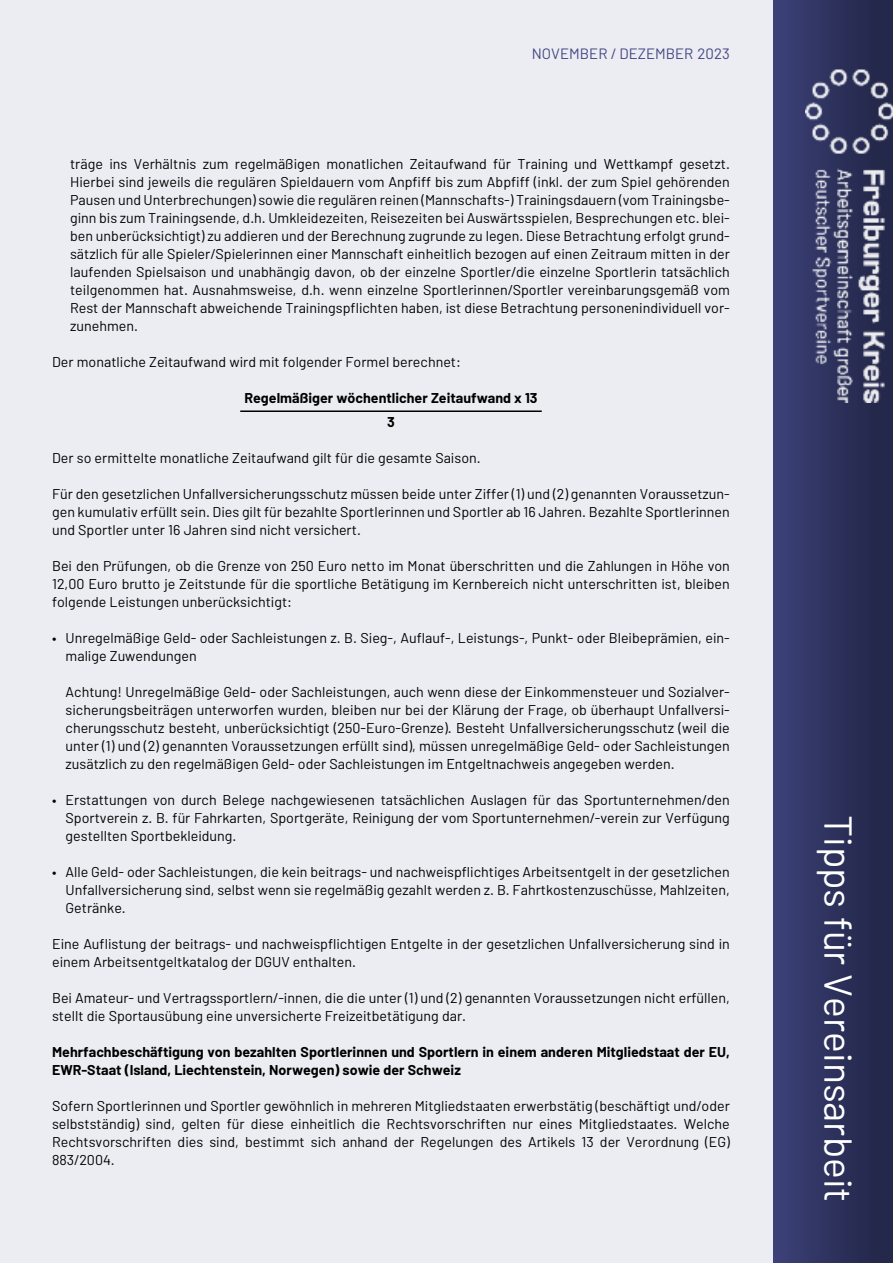
<style>
.page{position:relative;width:893px;height:1263px;background:#ecedf3}
.page>*{position:absolute;margin:0;border:0;box-sizing:border-box;transform-origin:0 0}
.t1{font:39px "Barlow";color:#fff}
.t2{font:15px "Barlow";color:#434782}
.t3{font:14.25px/18px "Barlow";color:#000;text-align:justify}
.t4{font:700 14.25px/24px "Barlow";color:#000;text-align:center}
</style>
<div class="page">
<img style="left:774px;top:0;width:119px;height:1263px">
<img style="left:806px;top:68px;width:87px;height:334px">
<hr style="left:240px;top:410px;width:302px;height:2px;background:#000">
<p class="t2" style="left:532px;top:44px;width:199px">NOVEMBER / DEZEMBER 2023</p>
<p class="t3" style="left:70px;top:154px;width:661px">träge ins Verhältnis zum regelmäßigen monatlichen Zeitaufwand für Training und Wettkampf gesetzt.<br>Hierbei sind jeweils die regulären Spieldauern vom Anpfiff bis zum Abpfiff (inkl. der zum Spiel gehörenden Pausen und Unterbrechungen) sowie die regulären reinen (Mannschafts-) Trainingsdauern (vom Trainingsbe&shy;ginn bis zum Trainingsende, d.h. Umkleidezeiten, Reisezeiten bei Auswärtsspielen, Besprechungen etc. blei&shy;ben unberücksichtigt) zu addieren und der Berechnung zugrunde zu legen. Diese Betrachtung erfolgt grund&shy;sätzlich für alle Spieler/Spielerinnen einer Mannschaft einheitlich bezogen auf einen Zeitraum mitten in der laufenden Spielsaison und unabhängig davon, ob der einzelne Sportler/die einzelne Sportlerin tatsächlich teilgenommen hat. Ausnahmsweise, d.h. wenn einzelne Sportlerinnen/Sportler vereinbarungsgemäß vom Rest der Mannschaft abweichende Trainingspflichten haben, ist diese Betrachtung personenindividuell vor&shy;zunehmen.</p>
<p class="t3" style="left:52px;top:352px;width:410px">Der monatliche Zeitaufwand wird mit folgender Formel berechnet:</p>
<p class="t4" style="left:244px;top:386px;width:295px">Regelmäßiger wöchentlicher Zeitaufwand x 13<br>3</p>
<p class="t3" style="left:52px;top:448px;width:430px">Der so ermittelte monatliche Zeitaufwand gilt für die gesamte Saison.</p>
<p class="t3" style="left:52px;top:484px;width:679px">Für den gesetzlichen Unfallversicherungsschutz müssen beide unter Ziffer (1) und (2) genannten Voraussetzun&shy;gen kumulativ erfüllt sein. Dies gilt für bezahlte Sportlerinnen und Sportler ab 16 Jahren. Bezahlte Sportlerinnen und Sportler unter 16 Jahren sind nicht versichert.</p>
<p class="t3" style="left:52px;top:556px;width:679px">Bei den Prüfungen, ob die Grenze von 250 Euro netto im Monat überschritten und die Zahlungen in Höhe von 12,00 Euro brutto je Zeitstunde für die sportliche Betätigung im Kernbereich nicht unterschritten ist, bleiben folgende Leistungen unberücksichtigt:</p>
<p class="t3" style="left:66px;top:628px;width:666px;text-indent:-13px">• Unregelmäßige Geld- oder Sachleistungen z. B. Sieg-, Auflauf-, Leistungs-, Punkt- oder Bleibeprämien, ein&shy;malige Zuwendungen</p>
<p class="t3" style="left:66px;top:682px;width:666px">Achtung! Unregelmäßige Geld- oder Sachleistungen, auch wenn diese der Einkommensteuer und Sozialver&shy;sicherungsbeiträgen unterworfen wurden, bleiben nur bei der Klärung der Frage, ob überhaupt Unfallversi&shy;cherungsschutz besteht, unberücksichtigt (250-Euro-Grenze). Besteht Unfallversicherungsschutz (weil die unter (1) und (2) genannten Voraussetzungen erfüllt sind), müssen unregelmäßige Geld- oder Sachleistungen zusätzlich zu den regelmäßigen Geld- oder Sachleistungen im Entgeltnachweis angegeben werden.</p>
<p class="t3" style="left:66px;top:790px;width:666px;text-indent:-13px">• Erstattungen von durch Belege nachgewiesenen tatsächlichen Auslagen für das Sportunternehmen/den Sportverein z. B. für Fahrkarten, Sportgeräte, Reinigung der vom Sportunternehmen/-verein zur Verfügung gestellten Sportbekleidung.</p>
<p class="t3" style="left:66px;top:862px;width:666px;text-indent:-13px">• Alle Geld- oder Sachleistungen, die kein beitrags- und nachweispflichtiges Arbeitsentgelt in der gesetzlichen Unfallversicherung sind, selbst wenn sie regelmäßig gezahlt werden z. B. Fahrtkostenzuschüsse, Mahlzeiten, Getränke.</p>
<p class="t3" style="left:52px;top:934px;width:679px">Eine Auflistung der beitrags- und nachweispflichtigen Entgelte in der gesetzlichen Unfallversicherung sind in einem Arbeitsentgeltkatalog der DGUV enthalten.</p>
<p class="t3" style="left:52px;top:988px;width:679px">Bei Amateur- und Vertragssportlern/-innen, die die unter (1) und (2) genannten Voraussetzungen nicht erfüllen, stellt die Sportausübung eine unversicherte Freizeitbetätigung dar.</p>
<p class="t4" style="left:52px;top:1043px;width:679px;line-height:18px;text-align:left">Mehrfachbeschäftigung von bezahlten Sportlerinnen und Sportlern in einem anderen Mitgliedstaat der EU,<br>EWR-Staat (Island, Liechtenstein, Norwegen) sowie der Schweiz</p>
<p class="t3" style="left:52px;top:1096px;width:679px">Sofern Sportlerinnen und Sportler gewöhnlich in mehreren Mitgliedstaaten erwerbstätig (beschäftigt und/oder selbstständig) sind, gelten für diese einheitlich die Rechtsvorschriften nur eines Mitgliedstaates. Welche Rechtsvorschriften dies sind, bestimmt sich anhand der Regelungen des Artikels 13 der Verordnung (EG)<br>883/2004.</p>
<h1 class="t1" style="left:862px;top:815px;width:389px;rotate:90deg">Tipps für Vereinsarbeit</h1>
</div>
